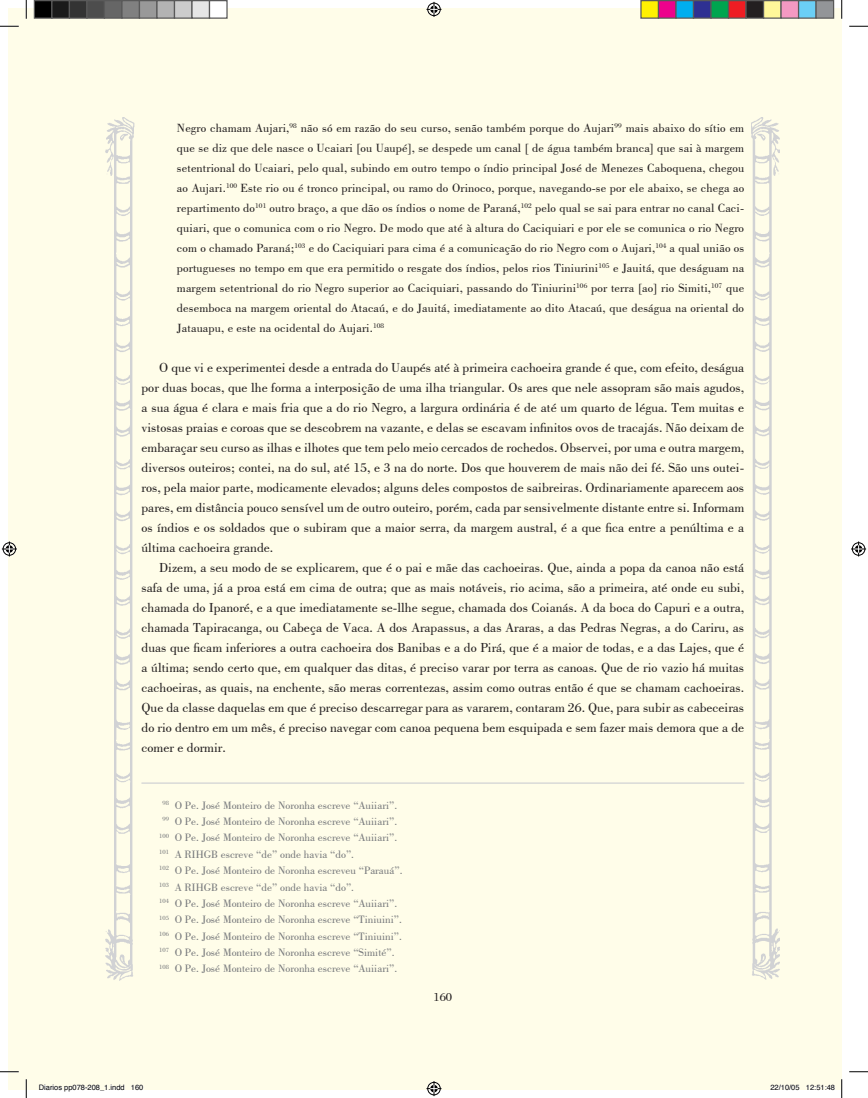
<style>
.page{position:relative;width:868px;height:1098px;background:#fff}
.page>*{position:absolute;margin:0;border:0;box-sizing:border-box;transform-origin:0 0}
.t1{font:13.75px/20px "Bodoni BT";color:#231f20;text-align:justify}
.t2{font:12.5px/20px "Bodoni BT";letter-spacing:.01em;color:#231f20;text-align:justify}
.t3{font:11.25px/16.4px "Bodoni BT";color:#76787b}
.t4{font:7.5px "Helvetica";color:#000}
</style>
<div class="page">
<div style="left:9px;top:9px;width:832px;height:1080px;background:#fffde9"></div>
<img style="left:106px;top:117px;width:28px;height:863px">
<img style="left:751px;top:117px;width:28px;height:862px">
<hr style="left:841px;top:9px;width:1px;height:1080px;background:#fffde9">
<hr style="left:141px;top:782px;width:603px;height:2px;background:#d1d2d4">
<svg style="left:0;top:25px;width:19px;height:2px"></svg>
<svg style="left:849px;top:25px;width:18px;height:2px"></svg>
<svg style="left:0;top:1071px;width:19px;height:1px"></svg>
<svg style="left:849px;top:1071px;width:18px;height:1px"></svg>
<svg style="left:25px;top:0;width:2px;height:19px"></svg>
<svg style="left:25px;top:1079px;width:2px;height:19px"></svg>
<svg style="left:840px;top:0;width:2px;height:19px"></svg>
<svg style="left:426px;top:2px;width:15px;height:15px"></svg>
<svg style="left:426px;top:1081px;width:15px;height:15px"></svg>
<svg style="left:2px;top:541px;width:15px;height:15px"></svg>
<svg style="left:851px;top:541px;width:15px;height:15px"></svg>
<div style="left:34px;top:1px;width:18px;height:17px;background:#000"></div>
<div style="left:34px;top:0;width:18px;height:19px;border:1px solid #595959"></div>
<div style="left:52px;top:1px;width:17px;height:17px;background:#1a1a1a"></div>
<div style="left:51px;top:0;width:19px;height:19px;border:1px solid #595959"></div>
<div style="left:69px;top:1px;width:18px;height:17px;background:#333"></div>
<div style="left:69px;top:0;width:19px;height:19px;border:1px solid #595959"></div>
<div style="left:87px;top:1px;width:17px;height:17px;background:#4d4d4d"></div>
<div style="left:86px;top:0;width:19px;height:19px;border:1px solid #595959"></div>
<div style="left:104px;top:1px;width:18px;height:17px;background:#666"></div>
<div style="left:104px;top:0;width:18px;height:19px;border:1px solid #595959"></div>
<div style="left:122px;top:1px;width:17px;height:17px;background:#808080"></div>
<div style="left:121px;top:0;width:19px;height:19px;border:1px solid #595959"></div>
<div style="left:139px;top:1px;width:18px;height:17px;background:#999"></div>
<div style="left:139px;top:0;width:19px;height:19px;border:1px solid #595959"></div>
<div style="left:157px;top:1px;width:17px;height:17px;background:#b3b3b3"></div>
<div style="left:156px;top:0;width:19px;height:19px;border:1px solid #595959"></div>
<div style="left:174px;top:1px;width:18px;height:17px;background:#ccc"></div>
<div style="left:174px;top:0;width:18px;height:19px;border:1px solid #595959"></div>
<div style="left:192px;top:1px;width:17px;height:17px;background:#e6e6e6"></div>
<div style="left:191px;top:0;width:19px;height:19px;border:1px solid #595959"></div>
<div style="left:209px;top:1px;width:18px;height:17px;background:#fff"></div>
<div style="left:209px;top:0;width:19px;height:19px;border:1px solid #595959"></div>
<div style="left:641px;top:1px;width:17px;height:17px;background:#fff101"></div>
<div style="left:640px;top:0;width:19px;height:19px;border:1px solid #595959"></div>
<div style="left:658px;top:1px;width:18px;height:17px;background:#ed028c"></div>
<div style="left:657px;top:0;width:19px;height:19px;border:1px solid #595959"></div>
<div style="left:676px;top:1px;width:17px;height:17px;background:#00aeef"></div>
<div style="left:675px;top:0;width:19px;height:19px;border:1px solid #595959"></div>
<div style="left:693px;top:1px;width:18px;height:17px;background:#2e3092"></div>
<div style="left:692px;top:0;width:19px;height:19px;border:1px solid #595959"></div>
<div style="left:711px;top:1px;width:17px;height:17px;background:#00a54f"></div>
<div style="left:710px;top:0;width:19px;height:19px;border:1px solid #595959"></div>
<div style="left:728px;top:1px;width:18px;height:17px;background:#ee1d23"></div>
<div style="left:727px;top:0;width:19px;height:19px;border:1px solid #595959"></div>
<div style="left:746px;top:1px;width:17px;height:17px;background:#231f20"></div>
<div style="left:745px;top:0;width:19px;height:19px;border:1px solid #595959"></div>
<div style="left:763px;top:1px;width:18px;height:17px;background:#fff79a"></div>
<div style="left:762px;top:0;width:19px;height:19px;border:1px solid #595959"></div>
<div style="left:781px;top:1px;width:17px;height:17px;background:#f499c2"></div>
<div style="left:780px;top:0;width:19px;height:19px;border:1px solid #595959"></div>
<div style="left:798px;top:1px;width:18px;height:17px;background:#6bcff6"></div>
<div style="left:797px;top:0;width:19px;height:19px;border:1px solid #595959"></div>
<div style="left:816px;top:1px;width:17px;height:17px;background:#939598"></div>
<div style="left:815px;top:0;width:19px;height:19px;border:1px solid #595959"></div>
<svg style="left:39px;top:1085px;width:86px;height:5px"></svg>
<svg style="left:131px;top:1085px;width:13px;height:5px"></svg>
<svg style="left:770px;top:1085px;width:29px;height:5px"></svg>
<svg style="left:806px;top:1079px;width:36px;height:19px"></svg>
<p class="t2" style="left:177px;top:118px;width:568px">Negro chamam Aujari,<sup>98</sup> não só em razão do seu curso, senão também porque do Aujari<sup>99</sup> mais abaixo do sítio em que se diz que dele nasce o Ucaiari [ou Uaupé], se despede um canal [ de água também branca] que sai à margem setentrional do Ucaiari, pelo qual, subindo em outro tempo o índio principal José de Menezes Caboquena, chegou ao Aujari.<sup>100</sup> Este rio ou é tronco principal, ou ramo do Orinoco, porque, navegando-se por ele abaixo, se chega ao repartimento do<sup>101</sup> outro braço, a que dão os índios o nome de Paraná,<sup>102</sup> pelo qual se sai para entrar no canal Caci&shy;quiari, que o comunica com o rio Negro. De modo que até à altura do Caciquiari e por ele se comunica o rio Negro com o chamado Paraná;<sup>103</sup> e do Caciquiari para cima é a comunicação do rio Negro com o Aujari,<sup>104</sup> a qual união os portugueses no tempo em que era permitido o resgate dos índios, pelos rios Tiniurini<sup>105</sup> e Jauitá, que deságuam na margem setentrional do rio Negro superior ao Caciquiari, passando do Tiniurini<sup>106</sup> por terra [ao] rio Simiti,<sup>107</sup> que desemboca na margem oriental do Atacaú, e do Jauitá, imediatamente ao dito Atacaú, que deságua na oriental do Jatauapu, e este na ocidental do Aujari.<sup>108</sup></p>
<p class="t1" style="left:141px;top:357px;width:604px;text-indent:18px">O que vi e experimentei desde a entrada do Uaupés até à primeira cachoeira grande é que, com efeito, deságua por duas bocas, que lhe forma a interposição de uma ilha triangular. Os ares que nele assopram são mais agudos, a sua água é clara e mais fria que a do rio Negro, a largura ordinária é de até um quarto de légua. Tem muitas e vistosas praias e coroas que se descobrem na vazante, e delas se escavam infinitos ovos de tracajás. Não deixam de embaraçar seu curso as ilhas e ilhotes que tem pelo meio cercados de rochedos. Observei, por uma e outra margem, diversos outeiros; contei, na do sul, até 15, e 3 na do norte. Dos que houverem de mais não dei fé. São uns outei&shy;ros, pela maior parte, modicamente elevados; alguns deles compostos de saibreiras. Ordinariamente aparecem aos pares, em distância pouco sensível um de outro outeiro, porém, cada par sensivelmente distante entre si. Informam os índios e os soldados que o subiram que a maior serra, da margem austral, é a que fica entre a penúltima e a última cachoeira grande.</p>
<p class="t1" style="left:141px;top:557px;width:604px;text-indent:18px">Dizem, a seu modo de se explicarem, que é o pai e mãe das cachoeiras. Que, ainda a popa da canoa não está safa de uma, já a proa está em cima de outra; que as mais notáveis, rio acima, são a primeira, até onde eu subi, chamada do Ipanoré, e a que imediatamente se-llhe segue, chamada dos Coianás. A da boca do Capuri e a outra, chamada Tapiracanga, ou Cabeça de Vaca. A dos Arapassus, a das Araras, a das Pedras Negras, a do Cariru, as duas que ficam inferiores a outra cachoeira dos Banibas e a do Pirá, que é a maior de todas, e a das Lajes, que é a última; sendo certo que, em qualquer das ditas, é preciso varar por terra as canoas. Que de rio vazio há muitas cachoeiras, as quais, na enchente, são meras correntezas, assim como outras então é que se chamam cachoeiras.<br>Que da classe daquelas em que é preciso descarregar para as vararem, contaram 26. Que, para subir as cabeceiras do rio dentro em um mês, é preciso navegar com canoa pequena bem esquipada e sem fazer mais demora que a de comer e dormir.</p>
<p class="t3" style="left:159px;top:796px;width:245px"><sup>98</sup> O Pe. José Monteiro de Noronha escreve “Auiiari”.<br><sup>99</sup> O Pe. José Monteiro de Noronha escreve “Auiiari”.<br><sup>100</sup> O Pe. José Monteiro de Noronha escreve “Auiiari”.<br><sup>101</sup> A RIHGB escreve “de” onde havia “do”.<br><sup>102</sup> O Pe. José Monteiro de Noronha escreveu “Parauá”.<br><sup>103</sup> A RIHGB escreve “de” onde havia “do”.<br><sup>104</sup> O Pe. José Monteiro de Noronha escreve “Auiiari”.<br><sup>105</sup> O Pe. José Monteiro de Noronha escreve “Tiniuini”.<br><sup>106</sup> O Pe. José Monteiro de Noronha escreve “Tiniuini”.<br><sup>107</sup> O Pe. José Monteiro de Noronha escreve “Simité”.<br><sup>108</sup> O Pe. José Monteiro de Noronha escreve “Auiiari”.</p>
<p class="t2" style="left:433px;top:986px;width:20px">160</p>
<p class="t4" style="left:39px;top:1083px;width:106px">Diarios pp078-208_1.indd 160</p>
<p class="t4" style="left:770px;top:1083px;width:66px">22/10/05 12:51:48</p>
</div>
